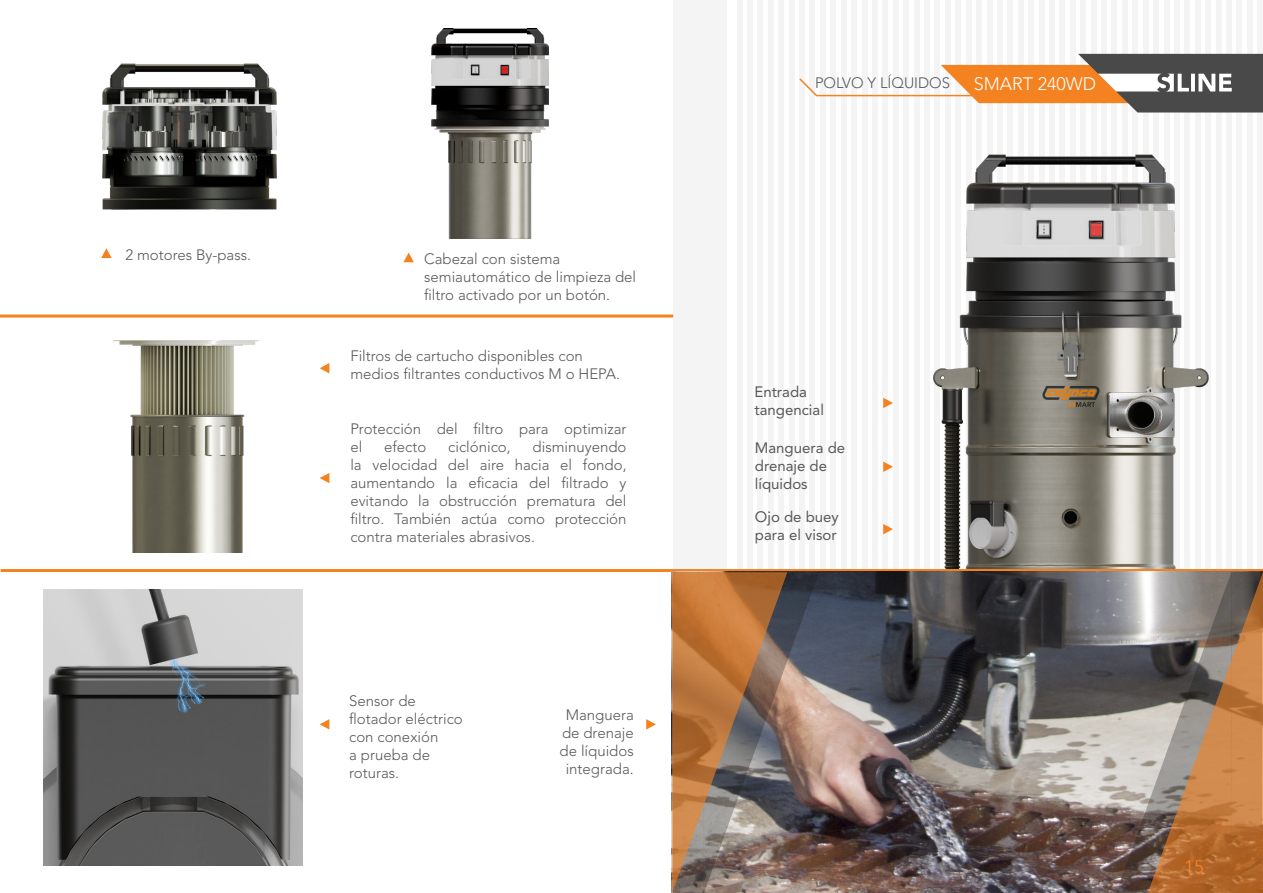
<style>
.page{position:relative;width:1263px;height:893px;background:#fff}
.page>*{position:absolute;margin:0;border:0;box-sizing:border-box;transform-origin:0 0}
.t1{font:300 18px "Avenir LT Std";color:#fff}
.t2{font:18px "Avenir";color:#f58220}
.t3{font:300 15px/18px "Avenir LT Std";color:#57585a}
.t4{font:15px/18px "Avenir LT Std";color:#57585a}
</style>
<div class="page">
<div style="left:673px;top:0;width:54px;height:568px;background:#f4f4f4"></div>
<div style="left:737px;top:0;width:5px;height:568px;background:#f4f4f4"></div>
<div style="left:903px;top:0;width:6px;height:568px;background:#f4f4f4"></div>
<div style="left:1216px;top:0;width:5px;height:568px;background:#f4f4f4"></div>
<div style="left:820px;top:0;width:6px;height:568px;background:#f4f4f4"></div>
<div style="left:1132px;top:0;width:6px;height:568px;background:#f4f4f4"></div>
<div style="left:987px;top:0;width:5px;height:568px;background:#f4f4f4"></div>
<div style="left:778px;top:0;width:6px;height:568px;background:#f4f4f4"></div>
<div style="left:1091px;top:0;width:5px;height:568px;background:#f4f4f4"></div>
<div style="left:945px;top:0;width:5px;height:568px;background:#f4f4f4"></div>
<div style="left:1257px;top:0;width:6px;height:568px;background:#f4f4f4"></div>
<div style="left:862px;top:0;width:5px;height:568px;background:#f4f4f4"></div>
<div style="left:1174px;top:0;width:6px;height:568px;background:#f4f4f4"></div>
<div style="left:1028px;top:0;width:6px;height:568px;background:#f4f4f4"></div>
<div style="left:758px;top:0;width:5px;height:568px;background:#f4f4f4"></div>
<div style="left:1070px;top:0;width:5px;height:568px;background:#f4f4f4"></div>
<div style="left:924px;top:0;width:6px;height:568px;background:#f4f4f4"></div>
<div style="left:1236px;top:0;width:6px;height:568px;background:#f4f4f4"></div>
<div style="left:841px;top:0;width:5px;height:568px;background:#f4f4f4"></div>
<div style="left:1153px;top:0;width:6px;height:568px;background:#f4f4f4"></div>
<div style="left:1007px;top:0;width:6px;height:568px;background:#f4f4f4"></div>
<div style="left:799px;top:0;width:6px;height:568px;background:#f4f4f4"></div>
<div style="left:1112px;top:0;width:5px;height:568px;background:#f4f4f4"></div>
<div style="left:966px;top:0;width:5px;height:568px;background:#f4f4f4"></div>
<div style="left:882px;top:0;width:6px;height:568px;background:#f4f4f4"></div>
<div style="left:1195px;top:0;width:5px;height:568px;background:#f4f4f4"></div>
<div style="left:1049px;top:0;width:6px;height:568px;background:#f4f4f4"></div>
<div style="left:747px;top:0;width:6px;height:568px;background:#f4f4f4"></div>
<div style="left:914px;top:0;width:5px;height:568px;background:#f4f4f4"></div>
<div style="left:1226px;top:0;width:6px;height:568px;background:#f4f4f4"></div>
<div style="left:830px;top:0;width:6px;height:568px;background:#f4f4f4"></div>
<div style="left:1143px;top:0;width:5px;height:568px;background:#f4f4f4"></div>
<div style="left:997px;top:0;width:6px;height:568px;background:#f4f4f4"></div>
<div style="left:789px;top:0;width:5px;height:568px;background:#f4f4f4"></div>
<div style="left:1101px;top:0;width:6px;height:568px;background:#f4f4f4"></div>
<div style="left:955px;top:0;width:6px;height:568px;background:#f4f4f4"></div>
<div style="left:872px;top:0;width:6px;height:568px;background:#f4f4f4"></div>
<div style="left:1184px;top:0;width:6px;height:568px;background:#f4f4f4"></div>
<div style="left:1039px;top:0;width:5px;height:568px;background:#f4f4f4"></div>
<div style="left:768px;top:0;width:5px;height:568px;background:#f4f4f4"></div>
<div style="left:1080px;top:0;width:6px;height:568px;background:#f4f4f4"></div>
<div style="left:935px;top:0;width:5px;height:568px;background:#f4f4f4"></div>
<div style="left:1247px;top:0;width:5px;height:568px;background:#f4f4f4"></div>
<div style="left:851px;top:0;width:6px;height:568px;background:#f4f4f4"></div>
<div style="left:1164px;top:0;width:5px;height:568px;background:#f4f4f4"></div>
<div style="left:1018px;top:0;width:5px;height:568px;background:#f4f4f4"></div>
<div style="left:810px;top:0;width:5px;height:568px;background:#f4f4f4"></div>
<div style="left:1122px;top:0;width:5px;height:568px;background:#f4f4f4"></div>
<div style="left:976px;top:0;width:6px;height:568px;background:#f4f4f4"></div>
<div style="left:893px;top:0;width:5px;height:568px;background:#f4f4f4"></div>
<div style="left:1205px;top:0;width:6px;height:568px;background:#f4f4f4"></div>
<div style="left:1059px;top:0;width:6px;height:568px;background:#f4f4f4"></div>
<hr style="left:0;top:315px;width:673px;height:3px;background:#f58220">
<svg style="left:101px;top:248px;width:11px;height:10px"></svg>
<svg style="left:883px;top:398px;width:10px;height:10px"></svg>
<svg style="left:883px;top:524px;width:10px;height:10px"></svg>
<svg style="left:883px;top:461px;width:10px;height:11px"></svg>
<img style="left:934px;top:154px;width:274px;height:415px">
<img style="left:102px;top:64px;width:175px;height:146px">
<svg style="left:799px;top:77px;width:20px;height:21px"></svg>
<hr style="left:816px;top:95px;width:160px;height:1px;background:#f58220">
<svg style="left:941px;top:54px;width:322px;height:59px"></svg>
<img style="left:114px;top:340px;width:144px;height:213px">
<img style="left:432px;top:28px;width:117px;height:210px">
<hr style="left:1px;top:569px;width:1262px;height:3px;background:#f58220">
<svg style="left:320px;top:719px;width:9px;height:10px"></svg>
<img style="left:43px;top:590px;width:260px;height:276px">
<svg style="left:403px;top:253px;width:11px;height:9px"></svg>
<svg style="left:320px;top:473px;width:9px;height:10px"></svg>
<svg style="left:320px;top:363px;width:9px;height:10px"></svg>
<img style="left:819px;top:572px;width:297px;height:321px">
<svg style="left:646px;top:719px;width:10px;height:10px"></svg>
<img style="left:672px;top:572px;width:147px;height:321px">
<svg style="left:1116px;top:572px;width:147px;height:321px;background:#a08167"></svg>
<p class="t3" style="left:125px;top:245px;width:127px">2 motores By-pass.</p>
<p class="t3" style="left:424px;top:250px;width:213px">Cabezal con sistema semiautomático de limpieza del filtro activado por un botón.</p>
<p class="t3" style="left:350px;top:347px;width:271px">Filtros de cartucho disponibles con medios filtrantes conductivos M o HEPA.</p>
<p class="t3" style="left:350px;top:420px;width:278px">Protección del filtro para optimizar el</p>
<p class="t3" style="left:384px;top:438px;width:44px">efecto</p>
<p class="t3" style="left:448px;top:438px;width:64px">ciclónico,</p>
<p class="t3" style="left:350px;top:438px;width:278px;text-align:justify;text-indent:182px">disminuyendo la velocidad del aire hacia el fondo, aumentando la eficacia del filtrado y evitando la obstrucción prematura del filtro. También actúa como protección contra materiales abrasivos.</p>
<p class="t3" style="left:349px;top:692px;width:115px">Sensor de flotador eléctrico con conexión<br>a prueba de roturas.</p>
<p class="t3" style="left:560px;top:705px;width:76px;text-align:center">Manguera de drenaje de líquidos integrada.</p>
<p class="t3" style="left:815px;top:74px;width:137px">POLVO Y LÍQUIDOS</p>
<p class="t1" style="left:974px;top:73px;width:124px">SMART 240WD</p>
<p class="t4" style="left:754px;top:383px;width:71px">Entrada tangencial</p>
<p class="t4" style="left:755px;top:439px;width:92px">Manguera de drenaje de líquidos</p>
<p class="t4" style="left:755px;top:507px;width:85px">Ojo de buey para el visor</p>
<p class="t2" style="left:1184px;top:853px;width:22px">15</p>
</div>
